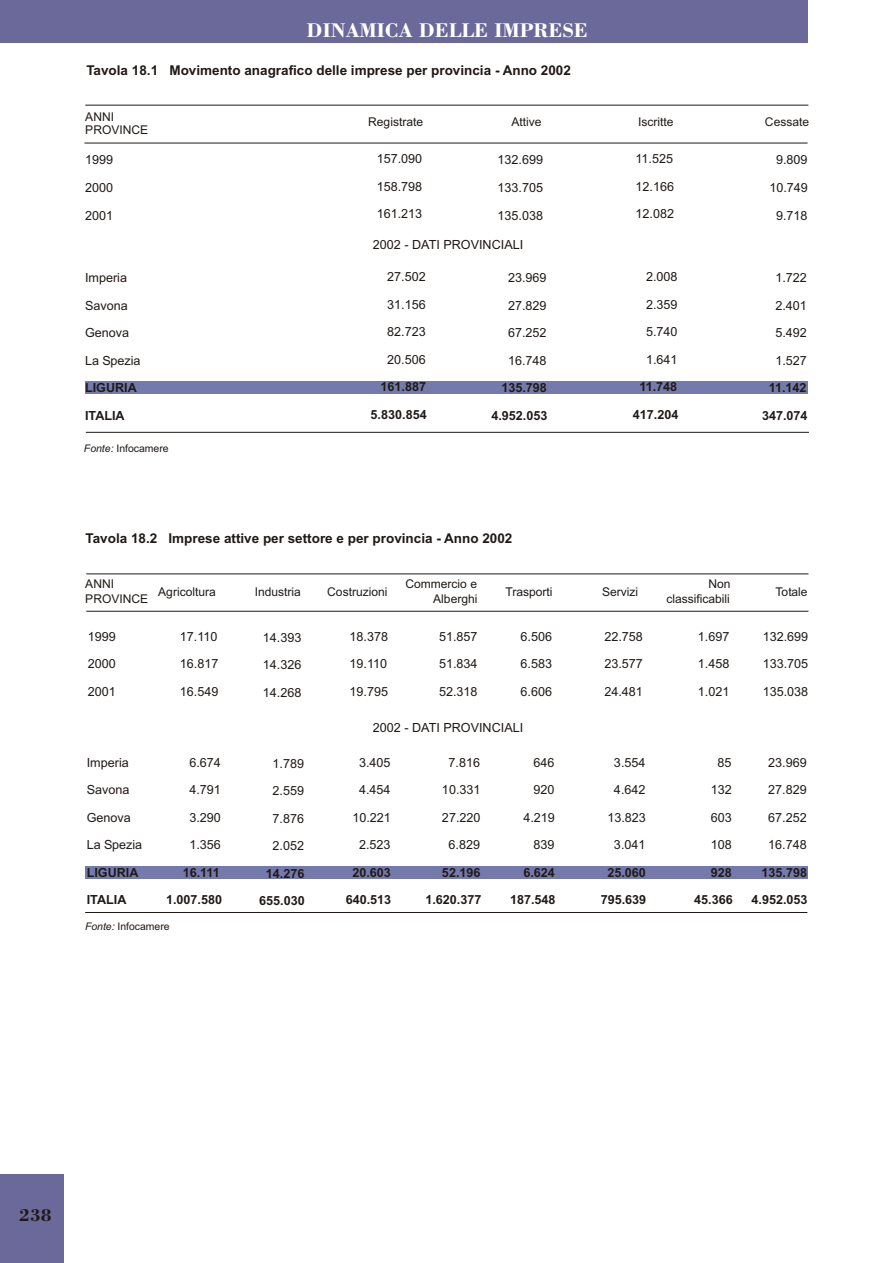
<style>
.page{position:relative;width:894px;height:1263px;background:#fff}
.page>*{position:absolute;margin:0;border:0;box-sizing:border-box;transform-origin:0 0}
.t1{font:21px "Bodoni Bd BT";color:#fff}
.t2{font:18px "Bodoni Bd BT";color:#1f1a17}
.t3{font:700 13.5px "Arial";color:#1f1a17}
.t4{font:12.6px "Arial";color:#1f1a17}
.t5{font:700 12.6px "Arial";color:#1f1a17}
.t6{font:12px/15.3px "Arial";color:#1f1a17}
.t7{font:10.5px "Arial";color:#1f1a17}
.s1{font-style:italic}
</style>
<div class="page">
<div style="left:85px;top:381px;width:722px;height:13px;background:#757aad"></div>
<hr style="left:85px;top:105px;width:723px;height:1px;background:#1f1a17">
<hr style="left:84px;top:143px;width:724px;height:1px;background:#1f1a17">
<hr style="left:86px;top:432px;width:723px;height:1px;background:#1f1a17">
<div style="left:85px;top:866px;width:722px;height:13px;background:#757aad"></div>
<hr style="left:86px;top:574px;width:723px;height:1px;background:#1f1a17">
<hr style="left:86px;top:611px;width:723px;height:1px;background:#1f1a17">
<hr style="left:85px;top:912px;width:722px;height:1px;background:#1f1a17">
<div style="left:0;top:1174px;width:64px;height:89px;background:#6b6999"></div>
<div style="left:0;top:0;width:807px;height:43px;background:#6b6999"></div>
<h1 class="t1" style="left:307px;top:21px;width:283px">DINAMICA DELLE IMPRESE</h1>
<p class="t3" style="left:86px;top:65px;width:486px">Tavola 18.1 Movimento anagrafico delle imprese per provincia - Anno 2002</p>
<p class="t6" style="left:85px;top:111px;width:64px;line-height:13.5px">ANNI<br>PROVINCE</p>
<p class="t6" style="left:368px;top:116px;width:56px">Registrate</p>
<p class="t6" style="left:511px;top:116px;width:32px">Attive</p>
<p class="t6" style="left:638px;top:115px;width:37px">Iscritte</p>
<p class="t6" style="left:765px;top:115px;width:46px">Cessate</p>
<p class="t4" style="left:85px;top:155px;width:30px">1999</p>
<p class="t4" style="left:377px;top:154px;width:47px">157.090</p>
<p class="t4" style="left:497px;top:155px;width:47px">132.699</p>
<p class="t4" style="left:636px;top:154px;width:39px">11.525</p>
<p class="t4" style="left:776px;top:155px;width:33px">9.809</p>
<p class="t4" style="left:85px;top:183px;width:30px">2000</p>
<p class="t4" style="left:377px;top:182px;width:47px">158.798</p>
<p class="t4" style="left:497px;top:183px;width:47px">133.705</p>
<p class="t4" style="left:636px;top:182px;width:40px">12.166</p>
<p class="t4" style="left:769px;top:183px;width:40px">10.749</p>
<p class="t4" style="left:85px;top:210px;width:30px">2001</p>
<p class="t4" style="left:377px;top:209px;width:47px">161.213</p>
<p class="t4" style="left:497px;top:210px;width:47px">135.038</p>
<p class="t4" style="left:636px;top:209px;width:40px">12.082</p>
<p class="t4" style="left:776px;top:210px;width:33px">9.718</p>
<p class="t4" style="left:373px;top:240px;width:152px">2002 - DATI PROVINCIALI</p>
<p class="t4" style="left:85px;top:273px;width:44px">Imperia</p>
<p class="t4" style="left:387px;top:272px;width:40px">27.502</p>
<p class="t4" style="left:508px;top:273px;width:40px">23.969</p>
<p class="t4" style="left:646px;top:272px;width:33px">2.008</p>
<p class="t4" style="left:775px;top:273px;width:33px">1.722</p>
<p class="t4" style="left:85px;top:301px;width:44px">Savona</p>
<p class="t4" style="left:387px;top:299px;width:40px">31.156</p>
<p class="t4" style="left:508px;top:301px;width:40px">27.829</p>
<p class="t4" style="left:646px;top:299px;width:33px">2.359</p>
<p class="t4" style="left:775px;top:301px;width:33px">2.401</p>
<p class="t4" style="left:85px;top:328px;width:46px">Genova</p>
<p class="t4" style="left:387px;top:327px;width:40px">82.723</p>
<p class="t4" style="left:508px;top:328px;width:40px">67.252</p>
<p class="t4" style="left:646px;top:327px;width:33px">5.740</p>
<p class="t4" style="left:775px;top:328px;width:33px">5.492</p>
<p class="t4" style="left:85px;top:356px;width:57px">La Spezia</p>
<p class="t4" style="left:387px;top:355px;width:40px">20.506</p>
<p class="t4" style="left:508px;top:356px;width:40px">16.748</p>
<p class="t4" style="left:646px;top:355px;width:33px">1.641</p>
<p class="t4" style="left:775px;top:356px;width:33px">1.527</p>
<p class="t5" style="left:85px;top:383px;width:53px">LIGURIA</p>
<p class="t5" style="left:381px;top:382px;width:47px">161.887</p>
<p class="t5" style="left:501px;top:383px;width:47px">135.798</p>
<p class="t5" style="left:639px;top:382px;width:39px">11.748</p>
<p class="t5" style="left:769px;top:383px;width:39px">11.142</p>
<p class="t5" style="left:85px;top:411px;width:41px">ITALIA</p>
<p class="t5" style="left:371px;top:410px;width:58px">5.830.854</p>
<p class="t5" style="left:491px;top:411px;width:58px">4.952.053</p>
<p class="t5" style="left:633px;top:410px;width:47px">417.204</p>
<p class="t5" style="left:762px;top:411px;width:47px">347.074</p>
<p class="t7" style="left:84px;top:444px;width:86px"><span class="s1">Fonte:</span> Infocamere</p>
<p class="t3" style="left:86px;top:533px;width:428px">Tavola 18.2 Imprese attive per settore e per provincia - Anno 2002</p>
<p class="t6" style="left:85px;top:577px;width:64px">ANNI<br>PROVINCE</p>
<p class="t6" style="left:158px;top:585px;width:59px">Agricoltura</p>
<p class="t6" style="left:255px;top:585px;width:48px">Industria</p>
<p class="t6" style="left:327px;top:585px;width:62px">Costruzioni</p>
<p class="t6" style="left:405px;top:577px;width:74px;text-align:right">Commercio e<br>Alberghi</p>
<p class="t6" style="left:505px;top:585px;width:49px">Trasporti</p>
<p class="t6" style="left:602px;top:585px;width:38px">Servizi</p>
<p class="t6" style="left:666px;top:577px;width:66px;text-align:right">Non classificabili</p>
<p class="t6" style="left:776px;top:585px;width:34px">Totale</p>
<p class="t4" style="left:88px;top:632px;width:30px">1999</p>
<p class="t4" style="left:180px;top:632px;width:39px">17.110</p>
<p class="t4" style="left:263px;top:632px;width:40px">14.393</p>
<p class="t4" style="left:350px;top:632px;width:40px">18.378</p>
<p class="t4" style="left:439px;top:632px;width:40px">51.857</p>
<p class="t4" style="left:521px;top:632px;width:33px">6.506</p>
<p class="t4" style="left:604px;top:632px;width:40px">22.758</p>
<p class="t4" style="left:698px;top:632px;width:33px">1.697</p>
<p class="t4" style="left:763px;top:632px;width:47px">132.699</p>
<p class="t4" style="left:88px;top:659px;width:30px">2000</p>
<p class="t4" style="left:180px;top:659px;width:40px">16.817</p>
<p class="t4" style="left:263px;top:660px;width:40px">14.326</p>
<p class="t4" style="left:350px;top:659px;width:39px">19.110</p>
<p class="t4" style="left:439px;top:659px;width:40px">51.834</p>
<p class="t4" style="left:521px;top:659px;width:33px">6.583</p>
<p class="t4" style="left:604px;top:659px;width:40px">23.577</p>
<p class="t4" style="left:698px;top:659px;width:33px">1.458</p>
<p class="t4" style="left:763px;top:659px;width:47px">133.705</p>
<p class="t4" style="left:88px;top:687px;width:30px">2001</p>
<p class="t4" style="left:180px;top:687px;width:40px">16.549</p>
<p class="t4" style="left:263px;top:688px;width:40px">14.268</p>
<p class="t4" style="left:350px;top:687px;width:40px">19.795</p>
<p class="t4" style="left:439px;top:687px;width:40px">52.318</p>
<p class="t4" style="left:521px;top:687px;width:33px">6.606</p>
<p class="t4" style="left:604px;top:687px;width:40px">24.481</p>
<p class="t4" style="left:698px;top:687px;width:33px">1.021</p>
<p class="t4" style="left:763px;top:687px;width:47px">135.038</p>
<p class="t4" style="left:373px;top:723px;width:152px">2002 - DATI PROVINCIALI</p>
<p class="t4" style="left:87px;top:758px;width:44px">Imperia</p>
<p class="t4" style="left:189px;top:758px;width:33px">6.674</p>
<p class="t4" style="left:273px;top:758px;width:33px">1.789</p>
<p class="t4" style="left:359px;top:758px;width:33px">3.405</p>
<p class="t4" style="left:449px;top:758px;width:33px">7.816</p>
<p class="t4" style="left:533px;top:758px;width:23px">646</p>
<p class="t4" style="left:614px;top:758px;width:33px">3.554</p>
<p class="t4" style="left:717px;top:758px;width:16px">85</p>
<p class="t4" style="left:768px;top:758px;width:40px">23.969</p>
<p class="t4" style="left:87px;top:785px;width:44px">Savona</p>
<p class="t4" style="left:189px;top:785px;width:33px">4.791</p>
<p class="t4" style="left:273px;top:786px;width:33px">2.559</p>
<p class="t4" style="left:359px;top:785px;width:33px">4.454</p>
<p class="t4" style="left:442px;top:785px;width:40px">10.331</p>
<p class="t4" style="left:533px;top:785px;width:23px">920</p>
<p class="t4" style="left:614px;top:785px;width:33px">4.642</p>
<p class="t4" style="left:711px;top:785px;width:23px">132</p>
<p class="t4" style="left:768px;top:785px;width:40px">27.829</p>
<p class="t4" style="left:87px;top:813px;width:46px">Genova</p>
<p class="t4" style="left:189px;top:813px;width:33px">3.290</p>
<p class="t4" style="left:273px;top:813px;width:33px">7.876</p>
<p class="t4" style="left:352px;top:813px;width:40px">10.221</p>
<p class="t4" style="left:442px;top:813px;width:40px">27.220</p>
<p class="t4" style="left:523px;top:813px;width:33px">4.219</p>
<p class="t4" style="left:607px;top:813px;width:40px">13.823</p>
<p class="t4" style="left:711px;top:813px;width:23px">603</p>
<p class="t4" style="left:768px;top:813px;width:40px">67.252</p>
<p class="t4" style="left:87px;top:840px;width:57px">La Spezia</p>
<p class="t4" style="left:189px;top:840px;width:33px">1.356</p>
<p class="t4" style="left:273px;top:841px;width:33px">2.052</p>
<p class="t4" style="left:359px;top:840px;width:33px">2.523</p>
<p class="t4" style="left:449px;top:840px;width:33px">6.829</p>
<p class="t4" style="left:533px;top:840px;width:23px">839</p>
<p class="t4" style="left:614px;top:840px;width:33px">3.041</p>
<p class="t4" style="left:711px;top:840px;width:23px">108</p>
<p class="t4" style="left:768px;top:840px;width:40px">16.748</p>
<p class="t5" style="left:87px;top:868px;width:53px">LIGURIA</p>
<p class="t5" style="left:183px;top:868px;width:39px">16.111</p>
<p class="t5" style="left:266px;top:869px;width:40px">14.276</p>
<p class="t5" style="left:352px;top:868px;width:40px">20.603</p>
<p class="t5" style="left:442px;top:868px;width:40px">52.196</p>
<p class="t5" style="left:523px;top:868px;width:33px">6.624</p>
<p class="t5" style="left:607px;top:868px;width:40px">25.060</p>
<p class="t5" style="left:711px;top:868px;width:23px">928</p>
<p class="t5" style="left:762px;top:868px;width:47px">135.798</p>
<p class="t5" style="left:87px;top:895px;width:41px">ITALIA</p>
<p class="t5" style="left:166px;top:895px;width:58px">1.007.580</p>
<p class="t5" style="left:259px;top:896px;width:47px">655.030</p>
<p class="t5" style="left:346px;top:895px;width:47px">640.513</p>
<p class="t5" style="left:425px;top:895px;width:58px">1.620.377</p>
<p class="t5" style="left:510px;top:895px;width:47px">187.548</p>
<p class="t5" style="left:601px;top:895px;width:47px">795.639</p>
<p class="t5" style="left:694px;top:895px;width:40px">45.366</p>
<p class="t5" style="left:752px;top:895px;width:58px">4.952.053</p>
<p class="t7" style="left:85px;top:922px;width:86px"><span class="s1">Fonte:</span> Infocamere</p>
<h2 class="t2" style="left:19px;top:1207px;width:34px">238</h2>
</div>
